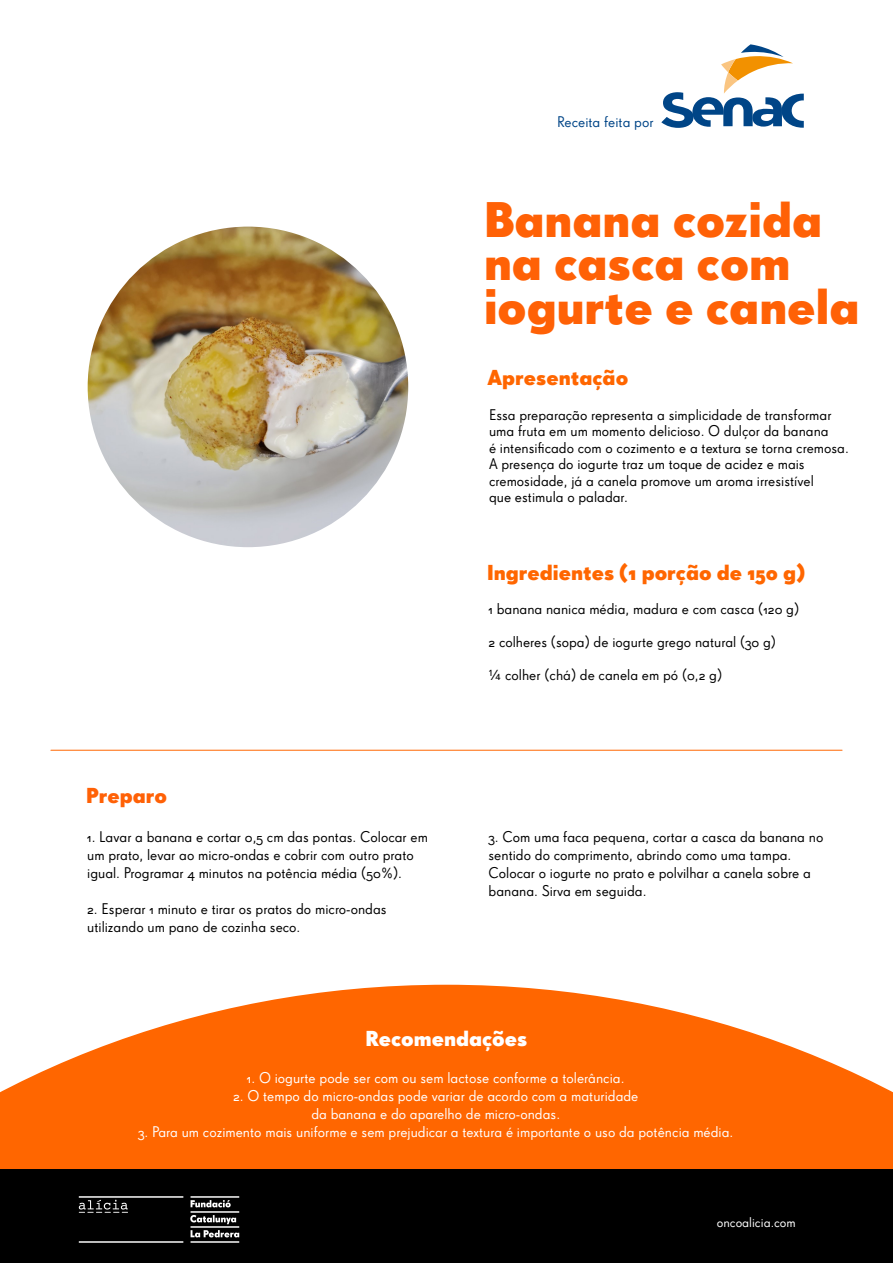
<style>
.page{position:relative;width:893px;height:1263px;background:#fff}
.page>*{position:absolute;margin:0;border:0;box-sizing:border-box;transform-origin:0 0}
.t1{font:48.45px/43.5px "Super Grotesk OT Bld";color:#ff6106}
.t2{font:21px "Super Grotesk OT Bld";color:#f60}
.t3{font:21px "Super Grotesk OT Bld";color:#fff}
.t4{font:21px "Super Grotesk OT Bld";color:#ff6106}
.t5{font:15px/18px "Super Grotesk OT";color:#000}
.t6{font:15px/18px "Super Grotesk OT";color:#fff;text-align:center}
.t7{font:15px "Super Grotesk OT";color:#004587}
.t8{font:13.5px "Super Grotesk OT";color:#fff}
</style>
<div class="page">
<img style="left:88px;top:227px;width:320px;height:320px;border-radius:160px">
<svg style="left:0;top:985px;width:893px;height:184px;fill:#f60"></svg>
<hr style="left:51px;top:750px;width:791px;height:1px;background:#f60">
<hr style="left:0;top:1169px;width:893px;height:3px;background:#000">
<div style="left:0;top:1172px;width:893px;height:91px;background:#000"></div>
<img style="left:78px;top:1196px;width:162px;height:47px">
<svg style="left:661px;top:44px;width:143px;height:84px"></svg>
<p class="t7" style="left:557px;top:113px;width:98px">Receita feita por</p>
<h1 class="t1" style="left:484px;top:197px;width:377px">Banana cozida na casca com iogurte e canela</h1>
<h2 class="t2" style="left:487px;top:365px;width:142px">Apresentação</h2>
<p class="t5" style="left:489px;top:406px;width:361px;line-height:16.5px">Essa preparação representa a simplicidade de transformar uma fruta em um momento delicioso. O dulçor da banana<br>é intensificado com o cozimento e a textura se torna cremosa.<br>A presença do iogurte traz um toque de acidez e mais cremosidade, já a canela promove um aroma irresistível<br>que estimula o paladar.</p>
<h2 class="t4" style="left:86px;top:782px;width:82px">Preparo</h2>
<p class="t5" style="left:87px;top:828px;width:342px">1. Lavar a banana e cortar 0,5 cm das pontas. Colocar em um prato, levar ao micro-ondas e cobrir com outro prato igual. Programar 4 minutos na potência média (50%).</p>
<p class="t5" style="left:87px;top:900px;width:301px">2. Esperar 1 minuto e tirar os pratos do micro-ondas utilizando um pano de cozinha seco.</p>
<h2 class="t2" style="left:487px;top:560px;width:320px">Ingredientes (1 porção de 150 g)</h2>
<p class="t5" style="left:488px;top:600px;width:312px">1 banana nanica média, madura e com casca (120 g)</p>
<p class="t5" style="left:488px;top:633px;width:289px">2 colheres (sopa) de iogurte grego natural (30 g)</p>
<p class="t5" style="left:488px;top:666px;width:235px">¼ colher (chá) de canela em pó (0,2 g)</p>
<p class="t5" style="left:489px;top:828px;width:336px">3. Com uma faca pequena, cortar a casca da banana no sentido do comprimento, abrindo como uma tampa.<br>Colocar o iogurte no prato e polvilhar a canela sobre a banana. Sirva em seguida.</p>
<h2 class="t3" style="left:366px;top:1026px;width:163px">Recomendações</h2>
<p class="t6" style="left:247px;top:1068px;width:379px">1. O iogurte pode ser com ou sem lactose conforme a tolerância.</p>
<p class="t6" style="left:233px;top:1086px;width:407px">2. O tempo do micro-ondas pode variar de acordo com a maturidade da banana e do aparelho de micro-ondas.</p>
<p class="t6" style="left:138px;top:1122px;width:597px">3. Para um cozimento mais uniforme e sem prejudicar a textura é importante o uso da potência média.</p>
<p class="t8" style="left:717px;top:1215px;width:80px">oncoalicia.com</p>
</div>
